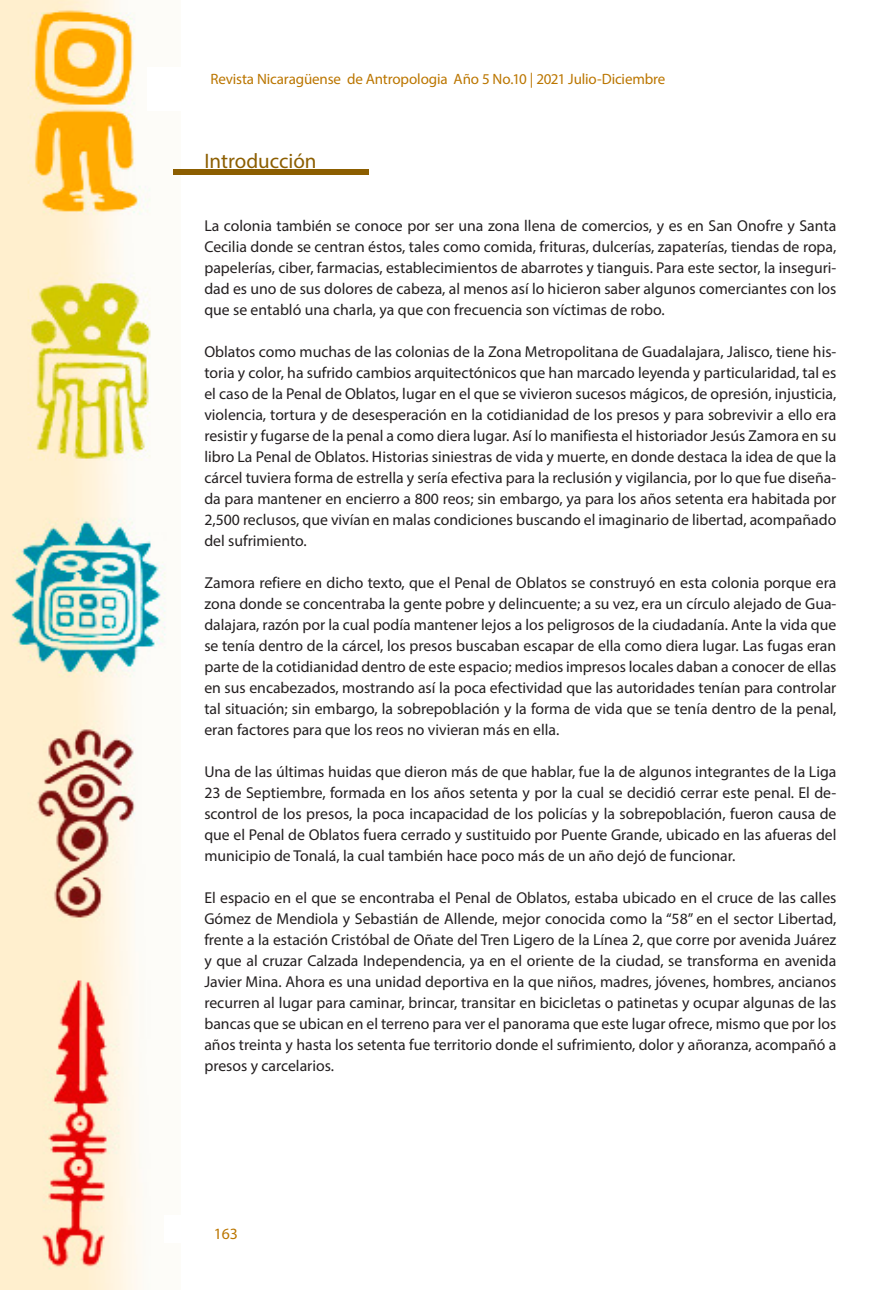
<style>
.page{position:relative;width:893px;height:1290px;background:#fff}
.page>*{position:absolute;margin:0;border:0;box-sizing:border-box;transform-origin:0 0}
.t1{font:21px "Myriad Pro";color:#8c5e00}
.t2{font:15.75px/21px "Myriad Pro";color:#231f20;text-align:justify}
.CUERPO_DE_TEXTO{font:15.75px "Myriad Pro";color:#bb7600}
.CUERPO_DE_TEXTO-2{font:15.05px "Myriad Pro";letter-spacing:-.01em;color:#bb7600}
.t3{font:14px "Myriad Pro";color:#b7700f}
</style>
<div class="page">
<img style="left:1px;top:0;width:173px;height:1290px">
<div style="left:147px;top:68px;width:684px;height:43px;background:#fff"></div>
<div style="left:164px;top:1215px;width:303px;height:27px;background:#fff"></div>
<div style="left:174px;top:169px;width:195px;height:6px;background:#8c5e00"></div>
<p class="CUERPO_DE_TEXTO-2" style="left:210px;top:70px;width:457px">Revista Nicaragüense de Antropologia Año 5 No.10 | 2021 Julio-Diciembre</p>
<p class="t3" style="left:63px;top:71px;width:407px">Revista Nicaragüense de Antropología Año 5 No.9 | 2021 Enero - Junio</p>
<p class="t1" style="left:204px;top:148px;width:114px">Introducción</p>
<p class="t2" style="left:204px;top:215px;width:634px">La colonia también se conoce por ser una zona llena de comercios, y es en San Onofre y Santa Cecilia donde se centran éstos, tales como comida, frituras, dulcerías, zapaterías, tiendas de ropa, papelerías, ciber, farmacias, establecimientos de abarrotes y tianguis. Para este sector, la inseguri&shy;dad es uno de sus dolores de cabeza, al menos así lo hicieron saber algunos comerciantes con los que se entabló una charla, ya que con frecuencia son víctimas de robo.</p>
<p class="t2" style="left:204px;top:341px;width:634px">Oblatos como muchas de las colonias de la Zona Metropolitana de Guadalajara, Jalisco, tiene his&shy;toria y color, ha sufrido cambios arquitectónicos que han marcado leyenda y particularidad, tal es el caso de la Penal de Oblatos, lugar en el que se vivieron sucesos mágicos, de opresión, injusticia, violencia, tortura y de desesperación en la cotidianidad de los presos y para sobrevivir a ello era resistir y fugarse de la penal a como diera lugar. Así lo manifiesta el historiador Jesús Zamora en su libro La Penal de Oblatos. Historias siniestras de vida y muerte, en donde destaca la idea de que la cárcel tuviera forma de estrella y sería efectiva para la reclusión y vigilancia, por lo que fue diseña&shy;da para mantener en encierro a 800 reos; sin embargo, ya para los años setenta era habitada por 2,500 reclusos, que vivían en malas condiciones buscando el imaginario de libertad, acompañado del sufrimiento.</p>
<p class="t2" style="left:204px;top:572px;width:634px">Zamora refiere en dicho texto, que el Penal de Oblatos se construyó en esta colonia porque era zona donde se concentraba la gente pobre y delincuente; a su vez, era un círculo alejado de Gua&shy;dalajara, razón por la cual podía mantener lejos a los peligrosos de la ciudadanía. Ante la vida que se tenía dentro de la cárcel, los presos buscaban escapar de ella como diera lugar. Las fugas eran parte de la cotidianidad dentro de este espacio; medios impresos locales daban a conocer de ellas en sus encabezados, mostrando así la poca efectividad que las autoridades tenían para controlar tal situación; sin embargo, la sobrepoblación y la forma de vida que se tenía dentro de la penal, eran factores para que los reos no vivieran más en ella.</p>
<p class="t2" style="left:204px;top:761px;width:634px">Una de las últimas huidas que dieron más de que hablar, fue la de algunos integrantes de la Liga 23 de Septiembre, formada en los años setenta y por la cual se decidió cerrar este penal. El de&shy;scontrol de los presos, la poca incapacidad de los policías y la sobrepoblación, fueron causa de que el Penal de Oblatos fuera cerrado y sustituido por Puente Grande, ubicado en las afueras del municipio de Tonalá, la cual también hace poco más de un año dejó de funcionar.</p>
<p class="t2" style="left:204px;top:887px;width:634px">El espacio en el que se encontraba el Penal de Oblatos, estaba ubicado en el cruce de las calles Gómez de Mendiola y Sebastián de Allende, mejor conocida como la “58” en el sector Libertad, frente a la estación Cristóbal de Oñate del Tren Ligero de la Línea 2, que corre por avenida Juárez y que al cruzar Calzada Independencia, ya en el oriente de la ciudad, se transforma en avenida Javier Mina. Ahora es una unidad deportiva en la que niños, madres, jóvenes, hombres, ancianos recurren al lugar para caminar, brincar, transitar en bicicletas o patinetas y ocupar algunas de las bancas que se ubican en el terreno para ver el panorama que este lugar ofrece, mismo que por los años treinta y hasta los setenta fue territorio donde el sufrimiento, dolor y añoranza, acompañó a presos y carcelarios.</p>
<p class="CUERPO_DE_TEXTO" style="left:214px;top:1224px;width:25px">163</p>
</div>
